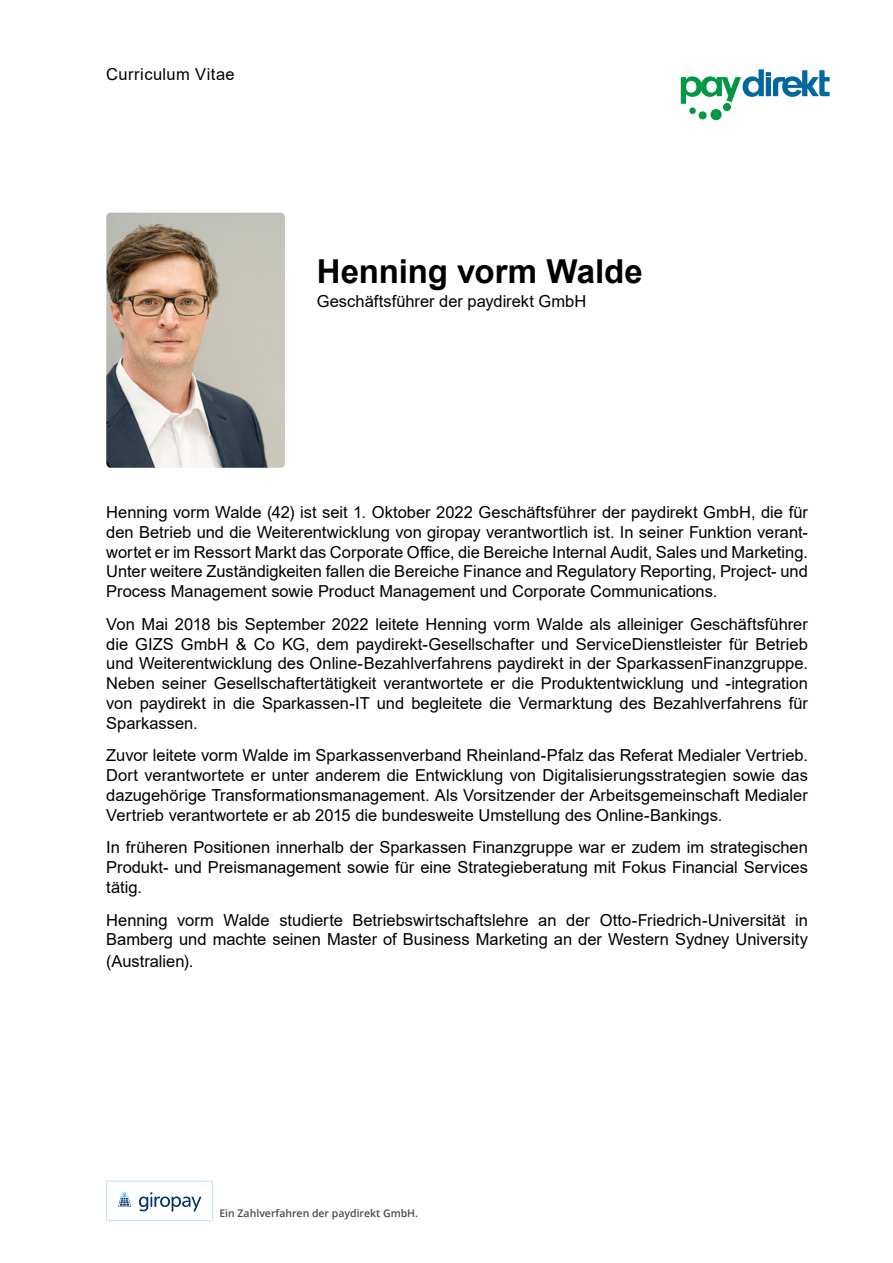
<style>
.page{position:relative;width:893px;height:1263px;background:#fff}
.page>*{position:absolute;margin:0;border:0;box-sizing:border-box;transform-origin:0 0}
.t1{font:700 33px "Arial";letter-spacing:-.005em;color:#000}
.t2{font:16.5px/19.8px "Arial";color:#000;text-align:justify}
.t3{font:16.5px "Arial";letter-spacing:.02em;color:#000}
.t4{font:600 10.5px "Open Sans";color:#4a4a49}
</style>
<div class="page">
<img style="left:106px;top:213px;width:179px;height:255px">
<svg style="left:681px;top:69px;width:149px;height:52px"></svg>
<svg style="left:106px;top:1181px;width:107px;height:39px"></svg>
<p class="t3" style="left:106px;top:63px;width:130px">Curriculum Vitae</p>
<p class="t1" style="left:317px;top:249px;width:328px">Henning vorm Walde</p>
<p class="t2" style="left:317px;top:292px;width:271px">Geschäftsführer der paydirekt GmbH</p>
<p class="t2" style="left:106px;top:502px;width:703px">Henning vorm Walde (42) ist seit 1. Oktober 2022 Geschäftsführer der paydirekt GmbH, die für den Betrieb und die Weiterentwicklung von giropay verantwortlich ist. In seiner Funktion verant&shy;wortet er im Ressort Markt das Corporate Office, die Bereiche Internal Audit, Sales und Marketing.<br>Unter weitere Zuständigkeiten fallen die Bereiche Finance and Regulatory Reporting, Project- und Process Management sowie Product Management und Corporate Communications.</p>
<p class="t2" style="left:106px;top:614px;width:703px">Von Mai 2018 bis September 2022 leitete Henning vorm Walde als alleiniger Geschäftsführer die GIZS GmbH &amp; Co KG, dem paydirekt-Gesellschafter und ServiceDienstleister für Betrieb und Weiterentwicklung des Online-Bezahlverfahrens paydirekt in der SparkassenFinanzgruppe.<br>Neben seiner Gesellschaftertätigkeit verantwortete er die Produktentwicklung und -integration von paydirekt in die Sparkassen-IT und begleitete die Vermarktung des Bezahlverfahrens für Sparkassen.</p>
<p class="t2" style="left:106px;top:746px;width:703px">Zuvor leitete vorm Walde im Sparkassenverband Rheinland-Pfalz das Referat Medialer Vertrieb.<br>Dort verantwortete er unter anderem die Entwicklung von Digitalisierungsstrategien sowie das dazugehörige Transformationsmanagement. Als Vorsitzender der Arbeitsgemeinschaft Medialer Vertrieb verantwortete er ab 2015 die bundesweite Umstellung des Online-Bankings.</p>
<p class="t2" style="left:106px;top:837px;width:703px">In früheren Positionen innerhalb der Sparkassen Finanzgruppe war er zudem im strategischen Produkt- und Preismanagement sowie für eine Strategieberatung mit Fokus Financial Services tätig.</p>
<p class="t2" style="left:106px;top:910px;width:703px">Henning vorm Walde studierte Betriebswirtschaftslehre an der Otto-Friedrich-Universität in<br>Bamberg und machte seinen Master of Business Marketing an der Western Sydney University</p>
<p class="t2" style="left:106px;top:951px;width:89px">(Australien).</p>
<p class="t4" style="left:219px;top:1206px;width:200px">Ein Zahlverfahren der paydirekt GmbH.</p>
</div>
